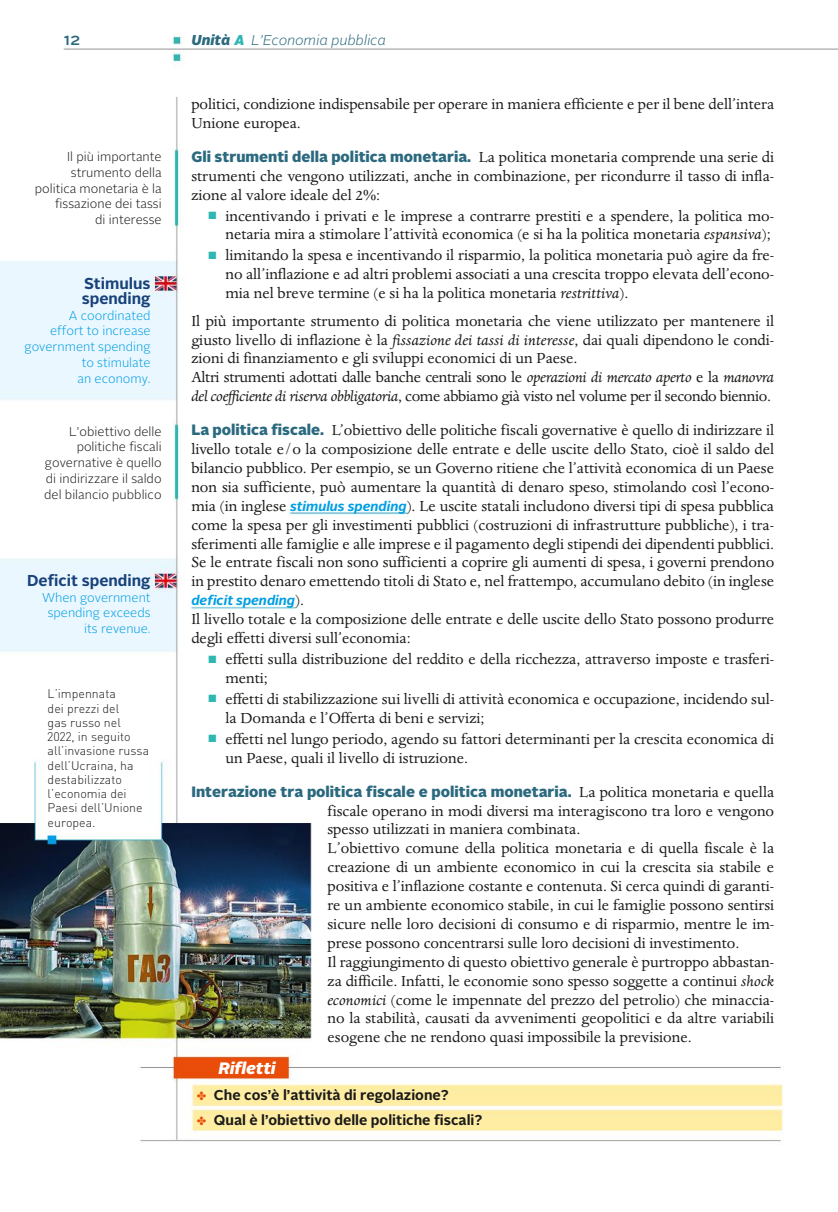
<style>
.page{position:relative;width:838px;height:1212px;background:#fff}
.page>*{position:absolute;margin:0;border:0;box-sizing:border-box;transform-origin:0 0}
.t1{font:16.8px/18.9px "Dante MT Std";color:#1a1a18}
.t2{font:italic 900 16.5px "Alright Sans";color:#fff}
.t3{font:500 16.5px "Alright Sans";color:#2b697f}
.t4{font:700 15.75px/15px "Alright Sans";color:#184279}
.t5{font:900 15px "Alright Sans";color:#2b697f}
.t6{font:700 14.25px/24.8px "Alright Sans";color:#1a1a18}
.t7{font:italic 300 14.25px "Alright Sans";color:#2b697f}
.t8{font:italic 700 13.5px "Alright Sans";color:#009ee3}
.t9{font:300 12.75px/15.8px "Alright Sans";color:#1a1a18;text-align:right}
.t10{font:300 12.75px/15.8px "Alright Sans";color:#009ee3;text-align:right}
.t11{font:300 12.3px/14.2px "DIN Pro";color:#1a1a18}
.s1{font-weight:900}
.s2{font-weight:900;color:#30b7b3}
.s3{font-family:"Alright Sans";font-weight:900;font-size:15px;color:#2b697f}
.s4{color:#30b7b3}
.s5{font-style:italic}
.s6{font-family:"Alright Sans";font-weight:700;font-style:italic;font-size:13.5px;color:#009ee3}
.s7{font-family:"Dante MT Std";font-weight:400;font-style:normal;font-size:16.8px;color:#1a1a18}
.s8{font-family:"Dante MT Std";font-weight:400;font-size:16.8px;color:#1a1a18}
.s9{color:#e94d09}
</style>
<div class="page">
<img style="left:0;top:33px;width:838px;height:1109px">
<p class="t3" style="left:64px;top:32px;width:18px">12</p>
<p class="t7" style="left:192px;top:34px;width:196px"><span class="s1">Unità</span> <span class="s2">A</span> L’Economia pubblica</p>
<p class="t9" style="left:35px;top:150px;width:128px">Il più importante strumento della politica monetaria è la fissazione dei tassi<br>di interesse</p>
<p class="t4" style="left:82px;top:277px;width:70px">Stimulus spending</p>
<p class="t10" style="left:25px;top:308px;width:128px">A coordinated<br>effort to increase government spending to stimulate<br>an economy.</p>
<p class="t9" style="left:44px;top:424px;width:119px">L’obiettivo delle politiche fiscali governative è quello di indirizzare il saldo del bilancio pubblico</p>
<p class="t4" style="left:27px;top:574px;width:125px">Deficit spending</p>
<p class="t10" style="left:42px;top:590px;width:110px">When government spending exceeds its revenue.</p>
<p class="t11" style="left:48px;top:688px;width:103px">L’impennata<br>dei prezzi del<br>gas russo nel<br>2022, in seguito all’invasione russa dell’Ucraina, ha destabilizzato l’economia dei<br>Paesi dell’Unione europea.</p>
<p class="t1" style="left:191px;top:96px;width:584px">politici, condizione indispensabile per operare in maniera efficiente e per il bene dell’intera<br>Unione europea.</p>
<p class="t1" style="left:191px;top:149px;width:584px;text-align:justify"><span class="s3">Gli strumenti della politica monetaria.</span> La politica monetaria comprende una serie di strumenti che vengono utilizzati, anche in combinazione, per ricondurre il tasso di infla&shy;zione al valore ideale del 2%:</p>
<p class="t1" style="left:208px;top:207px;width:567px;text-align:right"><span class="s4">■</span> incentivando i privati e le imprese a contrarre prestiti e a spendere, la politica mo&shy;netaria mira a stimolare l’attività economica (e si ha la politica monetaria <span class="s5">espansiva</span>);</p>
<p class="t1" style="left:225px;top:247px;width:550px;text-align:justify;text-indent:-17px"><span class="s4">■</span> limitando la spesa e incentivando il risparmio, la politica monetaria può agire da fre&shy;no all’inflazione e ad altri problemi associati a una crescita troppo elevata dell’econo&shy;mia nel breve termine (e si ha la politica monetaria <span class="s5">restrittiva</span>).</p>
<p class="t1" style="left:191px;top:313px;width:584px">Il più importante strumento di politica monetaria che viene utilizzato per mantenere il giusto livello di inflazione è la <span class="s5">fissazione dei tassi di interesse</span>, dai quali dipendono le condi&shy;zioni di finanziamento e gli sviluppi economici di un Paese.<br>Altri strumenti adottati dalle banche centrali sono le <span class="s5">operazioni di mercato aperto</span> e la <span class="s5">manovra del coefficiente di riserva obbligatoria</span>, come abbiamo già visto nel volume per il secondo biennio.</p>
<p class="t1" style="left:191px;top:422px;width:584px;text-align:justify"><span class="s3">La politica fiscale.</span> L’obiettivo delle politiche fiscali governative è quello di indirizzare il livello totale e/o la composizione delle entrate e delle uscite dello Stato, cioè il saldo del bilancio pubblico. Per esempio, se un Governo ritiene che l’attività economica di un Paese non sia sufficiente, può aumentare la quantità di denaro speso, stimolando così l’econo&shy;mia (in inglese <span class="s6">stimulus spending</span>). Le uscite statali includono diversi tipi di spesa pubblica come la spesa per gli investimenti pubblici (costruzioni di infrastrutture pubbliche), i tra&shy;sferimenti alle famiglie e alle imprese e il pagamento degli stipendi dei dipendenti pubblici.<br>Se le entrate fiscali non sono sufficienti a coprire gli aumenti di spesa, i governi prendono in prestito denaro emettendo titoli di Stato e, nel frattempo, accumulano debito (in inglese</p>
<p class="t8" style="left:191px;top:595px;width:114px">deficit spending<span class="s7">).</span></p>
<p class="t1" style="left:191px;top:611px;width:584px">Il livello totale e la composizione delle entrate e delle uscite dello Stato possono produrre degli effetti diversi sull’economia:</p>
<p class="t1" style="left:225px;top:651px;width:550px;text-indent:-17px"><span class="s4">■</span> effetti sulla distribuzione del reddito e della ricchezza, attraverso imposte e trasferi&shy;menti;</p>
<p class="t1" style="left:225px;top:691px;width:550px;text-indent:-17px"><span class="s4">■</span> effetti di stabilizzazione sui livelli di attività economica e occupazione, incidendo sul&shy;la Domanda e l’Offerta di beni e servizi;</p>
<p class="t1" style="left:225px;top:731px;width:550px;text-indent:-17px"><span class="s4">■</span> effetti nel lungo periodo, agendo su fattori determinanti per la crescita economica di un Paese, quali il livello di istruzione.</p>
<p class="t5" style="left:191px;top:785px;width:584px">Interazione tra politica fiscale e politica monetaria. <span class="s8">La politica monetaria e quella</span></p>
<p class="t1" style="left:327px;top:802px;width:448px">fiscale operano in modi diversi ma interagiscono tra loro e vengono spesso utilizzati in maniera combinata.<br>L’obiettivo comune della politica monetaria e di quella fiscale è la creazione di un ambiente economico in cui la crescita sia stabile e positiva e l’inflazione costante e contenuta. Si cerca quindi di garanti&shy;re un ambiente economico stabile, in cui le famiglie possono sentirsi sicure nelle loro decisioni di consumo e di risparmio, mentre le im&shy;prese possono concentrarsi sulle loro decisioni di investimento.<br>Il raggiungimento di questo obiettivo generale è purtroppo abbastan&shy;za difficile. Infatti, le economie sono spesso soggette a continui <span class="s5">shock economici</span> (come le impennate del prezzo del petrolio) che minaccia&shy;no la stabilità, causati da avvenimenti geopolitici e da altre variabili esogene che ne rendono quasi impossibile la previsione.</p>
<p class="t2" style="left:218px;top:1061px;width:59px">Rifletti</p>
<p class="t6" style="left:197px;top:1084px;width:287px"><span class="s9">✤</span> Che cos’è l’attività di regolazione?<br><span class="s9">✤</span> Qual è l’obiettivo delle politiche fiscali?</p>
</div>
